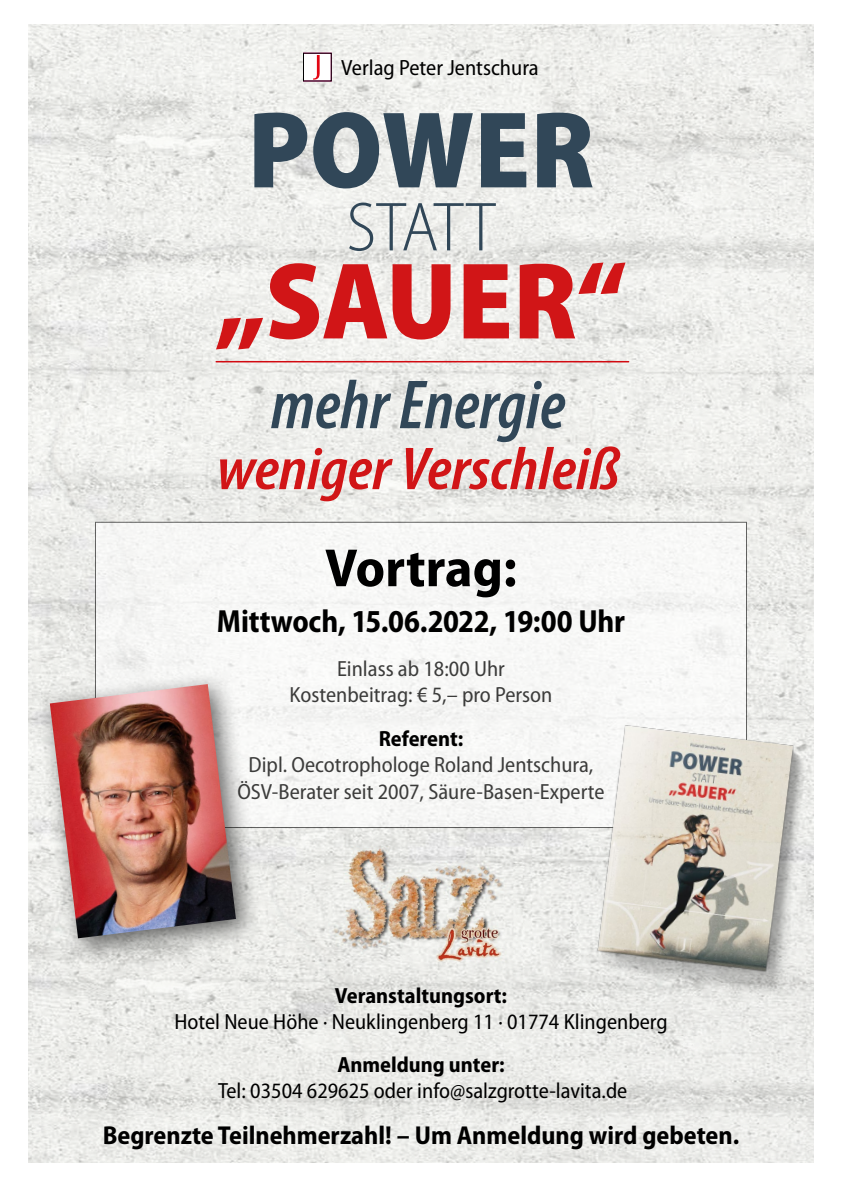
<style>
.page{position:relative;width:842px;height:1191px;background:#fff}
.page>*{position:absolute;margin:0;border:0;box-sizing:border-box;transform-origin:0 0}
.t1{font:900 semi-condensed 110px "Myriad Pro";color:#d11517}
.t2{font:900 semi-condensed 110px "Myriad Pro";color:#314758}
.t3{font:italic 600 condensed 70px "Myriad Pro";color:#314758}
.t4{font:300 semi-condensed 70px "Myriad Pro";letter-spacing:-.035em;color:#314758}
.t5{font:italic 600 condensed 61px "Myriad Pro";color:#d11517;scale:1.1 1}
.t6{font:700 semi-condensed 54.2px "Myriad Pro";color:#000}
.t7{font:700 semi-condensed 32.1px "Myriad Pro";letter-spacing:-.005em;color:#000;scale:.96 1}
.t8{font:700 semi-condensed 26px "Myriad Pro";color:#000}
.t9{font:semi-condensed 22.1px "Myriad Pro";color:#000}
.t10{font:semi-condensed 22px/26.4px "Myriad Pro";color:#3c3c3b;text-align:center}
.t11{font:semi-condensed 22px "Myriad Pro";color:#000}
.t12{font:700 semi-condensed 22px "Myriad Pro";color:#000}
</style>
<div class="page">
<img style="left:28px;top:24px;width:785px;height:1138px">
<div style="left:95px;top:522px;width:651px;height:305px;background:#f7f7f6"></div>
<div style="left:303px;top:53px;width:29px;height:28px;background:#fff"></div>
<svg style="left:313px;top:55px;width:7px;height:24px"></svg>
<div style="left:303px;top:53px;width:29px;height:28px;border:1px solid #000"></div>
<hr style="left:216px;top:361px;width:413px;height:1px;background:#d20a11">
<img style="left:329px;top:847px;width:184px;height:117px">
<div style="left:37px;top:671px;width:226px;height:294px;background:#000;opacity:.6"></div>
<img style="left:50px;top:684px;width:186px;height:254px">
<img style="left:542px;top:695px;width:272px;height:317px">
<p class="t9" style="left:341px;top:56px;width:199px">Verlag Peter Jentschura</p>
<h1 class="t2" style="left:248px;top:88px;width:348px">POWER</h1>
<h2 class="t4" style="left:346px;top:189px;width:151px">STATT</h2>
<h1 class="t1" style="left:215px;top:239px;width:413px">„SAUER“</h1>
<h2 class="t3" style="left:271px;top:368px;width:296px">mehr Energie</h2>
<h3 class="t5" style="left:217px;top:436px;width:368px">weniger Verschleiß</h3>
<h3 class="t6" style="left:325px;top:538px;width:193px">Vortrag:</h3>
<h3 class="t7" style="left:217px;top:603px;width:426px">Mittwoch, 15.06.2022, 19:00 Uhr</h3>
<p class="t10" style="left:290px;top:656px;width:264px">Einlass ab 18:00 Uhr<br>Kostenbeitrag: € 5,– pro Person</p>
<p class="t12" style="left:379px;top:726px;width:86px">Referent:</p>
<p class="t10" style="left:237px;top:752px;width:369px">Dipl. Oecotrophologe Roland Jentschura,<br>ÖSV-Berater seit 2007, Säure-Basen-Experte</p>
<p class="t12" style="left:335px;top:983px;width:174px">Veranstaltungsort:</p>
<p class="t11" style="left:174px;top:1010px;width:495px">Hotel Neue Höhe · Neuklingenberg 11 · 01774 Klingenberg</p>
<p class="t12" style="left:337px;top:1052px;width:169px">Anmeldung unter:</p>
<p class="t11" style="left:218px;top:1079px;width:411px">Tel: 03504 629625 oder info@salzgrotte-lavita.de</p>
<p class="t8" style="left:103px;top:1120px;width:638px">Begrenzte Teilnehmerzahl! – Um Anmeldung wird gebeten.</p>
</div>
